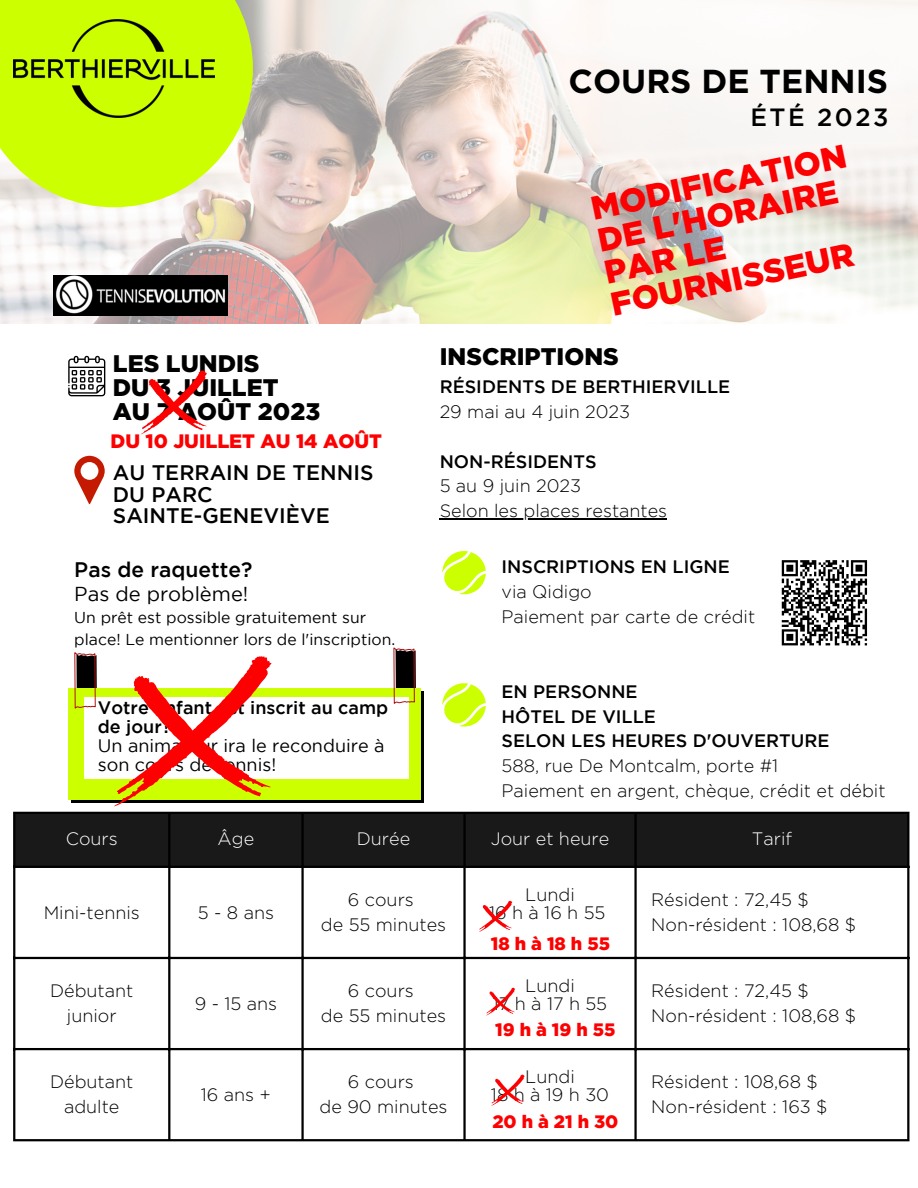
<style>
.page{position:relative;width:918px;height:1188px;background:#fff}
.page>*{position:absolute;margin:0;border:0;box-sizing:border-box;transform-origin:0 0}
.t1{font:700 33.15px "Gotham";color:#000}
.t2{font:900 33px/32.7px "Gotham";color:#fd0001}
.t3{font:500 24.9px "Gotham";letter-spacing:.1em;color:#000}
.t4{font:900 24px "Gotham";color:#000}
.t5{font:500 21px/21.3px "Gotham";color:#000}
.t6{font:20.1px "Gotham";color:#000}
.t7{font:900 19.5px "Gotham";color:#fd0001}
.t8{font:300 18px/24.8px "Gotham";color:#000;text-align:center}
.t9{font:500 18px/19.2px "Gotham";color:#000}
.t10{font:18px/19.2px "Gotham";color:#000}
.t11{font:300 18px "Gotham";color:#fff}
.t12{font:300 18px "Gotham";letter-spacing:.3em;color:#000}
.t13{font:900 18px "Gotham";letter-spacing:.275em;color:#fd0001}
.t14{font:15.75px/21.3px "Gotham";color:#000}
</style>
<div class="page">
<img style="left:0;top:0;width:918px;height:324px">
<img style="left:53px;top:276px;width:175px;height:39px">
<svg style="left:74px;top:456px;width:31px;height:48px"></svg>
<svg style="left:0;top:0;width:253px;height:207px;background:#d1f82b"></svg>
<img style="left:13px;top:19px;width:202px;height:98px">
<div style="left:15px;top:814px;width:892px;height:52px;background:#191919"></div>
<hr style="left:13px;top:814px;width:2px;height:325px;background:#000">
<hr style="left:168px;top:814px;width:2px;height:325px;background:#000">
<hr style="left:301px;top:814px;width:3px;height:325px;background:#000">
<hr style="left:463px;top:814px;width:3px;height:325px;background:#000">
<hr style="left:634px;top:814px;width:3px;height:325px;background:#000">
<hr style="left:907px;top:814px;width:2px;height:325px;background:#000">
<hr style="left:13px;top:812px;width:896px;height:2px;background:#000">
<hr style="left:13px;top:866px;width:896px;height:2px;background:#000">
<hr style="left:13px;top:957px;width:896px;height:2px;background:#000">
<hr style="left:13px;top:1048px;width:896px;height:2px;background:#000">
<hr style="left:13px;top:1139px;width:896px;height:2px;background:#000">
<svg style="left:442px;top:551px;width:44px;height:44px"></svg>
<svg style="left:442px;top:683px;width:44px;height:44px"></svg>
<svg style="left:781px;top:560px;width:87px;height:86px"></svg>
<svg style="left:68px;top:356px;width:37px;height:40px"></svg>
<div style="left:68px;top:688px;width:353px;height:112px;background:#cf0"></div>
<hr style="left:440px;top:518px;width:227px;height:1px;background:#000">
<svg style="left:75px;top:648px;width:341px;height:158px"></svg>
<svg style="left:141px;top:370px;width:66px;height:64px"></svg>
<svg style="left:479px;top:901px;width:33px;height:31px"></svg>
<svg style="left:486px;top:988px;width:29px;height:28px"></svg>
<svg style="left:491px;top:1075px;width:34px;height:31px"></svg>
<p class="t1" style="left:569px;top:62px;width:321px">COURS DE TENNIS</p>
<p class="t3" style="left:750px;top:108px;width:140px">ÉTÉ 2023</p>
<p class="t4" style="left:113px;top:350px;width:148px">LES LUNDIS</p>
<p class="t4" style="left:113px;top:374px;width:167px">DU 3 JUILLET</p>
<p class="t4" style="left:113px;top:397px;width:209px">AU 7 AOÛT 2023</p>
<p class="t7" style="left:111px;top:430px;width:273px">DU 10 JUILLET AU 14 AOÛT</p>
<p class="t5" style="left:113px;top:464px;width:262px">AU TERRAIN DE TENNIS<br>DU PARC</p>
<p class="t5" style="left:113px;top:506px;width:218px">SAINTE-GENEVIÈVE</p>
<p class="t5" style="left:74px;top:561px;width:180px">Pas de raquette?</p>
<p class="t6" style="left:74px;top:586px;width:176px">Pas de problème!</p>
<p class="t14" style="left:74px;top:608px;width:323px">Un prêt est possible gratuitement sur place! Le mentionner lors de l'inscription.</p>
<p class="t9" style="left:98px;top:699px;width:292px">Votre enfant est inscrit au camp de jour?</p>
<p class="t10" style="left:98px;top:738px;width:288px">Un animateur ira le reconduire à son cours de tennis!</p>
<p class="t2" style="left:587px;top:192px;width:262px;rotate:-12deg">MODIFICATION<br>DE L'HORAIRE<br>PAR LE<br>FOURNISSEUR</p>
<p class="t4" style="left:440px;top:343px;width:181px">INSCRIPTIONS</p>
<p class="t9" style="left:440px;top:379px;width:292px">RÉSIDENTS DE BERTHIERVILLE</p>
<p class="t8" style="left:440px;top:401px;width:192px">29 mai au 4 juin 2023</p>
<p class="t9" style="left:440px;top:453px;width:158px">NON-RÉSIDENTS</p>
<p class="t8" style="left:440px;top:475px;width:143px">5 au 9 juin 2023</p>
<p class="t8" style="left:440px;top:500px;width:229px">Selon les places restantes</p>
<p class="t9" style="left:502px;top:558px;width:230px">INSCRIPTIONS EN LIGNE</p>
<p class="t8" style="left:502px;top:580px;width:92px">via Qidigo</p>
<p class="t8" style="left:502px;top:605px;width:255px">Paiement par carte de crédit</p>
<p class="t9" style="left:502px;top:683px;width:138px">EN PERSONNE</p>
<p class="t9" style="left:502px;top:708px;width:156px">HÔTEL DE VILLE</p>
<p class="t9" style="left:502px;top:733px;width:329px">SELON LES HEURES D'OUVERTURE</p>
<p class="t8" style="left:502px;top:755px;width:278px">588, rue De Montcalm, porte #1</p>
<p class="t8" style="left:502px;top:779px;width:386px">Paiement en argent, chèque, crédit et débit</p>
<p class="t11" style="left:66px;top:829px;width:53px">Cours</p>
<p class="t11" style="left:218px;top:829px;width:38px">Âge</p>
<p class="t11" style="left:357px;top:829px;width:55px">Durée</p>
<p class="t11" style="left:491px;top:829px;width:120px">Jour et heure</p>
<p class="t11" style="left:752px;top:829px;width:42px">Tarif</p>
<p class="t8" style="left:44px;top:900px;width:98px">Mini-tennis</p>
<p class="t8" style="left:198px;top:900px;width:78px">5-8ans</p>
<p class="t8" style="left:50px;top:978px;width:85px">Débutant junior</p>
<p class="t8" style="left:50px;top:1069px;width:85px">Débutant adulte</p>
<p class="t8" style="left:195px;top:991px;width:84px">9 - 15 ans</p>
<p class="t8" style="left:201px;top:1082px;width:72px">16 ans +</p>
<p class="t8" style="left:348px;top:887px;width:67px">6 cours</p>
<p class="t8" style="left:321px;top:912px;width:127px">de 55 minutes</p>
<p class="t8" style="left:525px;top:882px;width:51px">Lundi</p>
<p class="t12" style="left:489px;top:902px;width:118px">16hà16h55</p>
<p class="t8" style="left:651px;top:887px;width:159px">Résident : 72,45 $</p>
<p class="t8" style="left:651px;top:912px;width:206px">Non-résident : 108,68 $</p>
<p class="t13" style="left:491px;top:933px;width:121px">18hà18h55</p>
<p class="t8" style="left:348px;top:978px;width:67px">6 cours</p>
<p class="t8" style="left:321px;top:1003px;width:127px">de 55 minutes</p>
<p class="t8" style="left:525px;top:973px;width:51px">Lundi</p>
<p class="t12" style="left:493px;top:994px;width:116px">17hà17h55</p>
<p class="t13" style="left:495px;top:1019px;width:122px">19hà19h55</p>
<p class="t8" style="left:651px;top:978px;width:159px">Résident : 72,45 $</p>
<p class="t8" style="left:651px;top:1003px;width:206px">Non-résident : 108,68 $</p>
<p class="t8" style="left:348px;top:1069px;width:67px">6 cours</p>
<p class="t8" style="left:320px;top:1094px;width:129px">de 90 minutes</p>
<p class="t8" style="left:525px;top:1064px;width:51px">Lundi</p>
<p class="t12" style="left:491px;top:1085px;width:120px">18hà19h30</p>
<p class="t13" style="left:492px;top:1111px;width:128px">20hà21h30</p>
<p class="t8" style="left:651px;top:1069px;width:168px">Résident : 108,68 $</p>
<p class="t8" style="left:651px;top:1094px;width:178px">Non-résident : 163 $</p>
</div>
